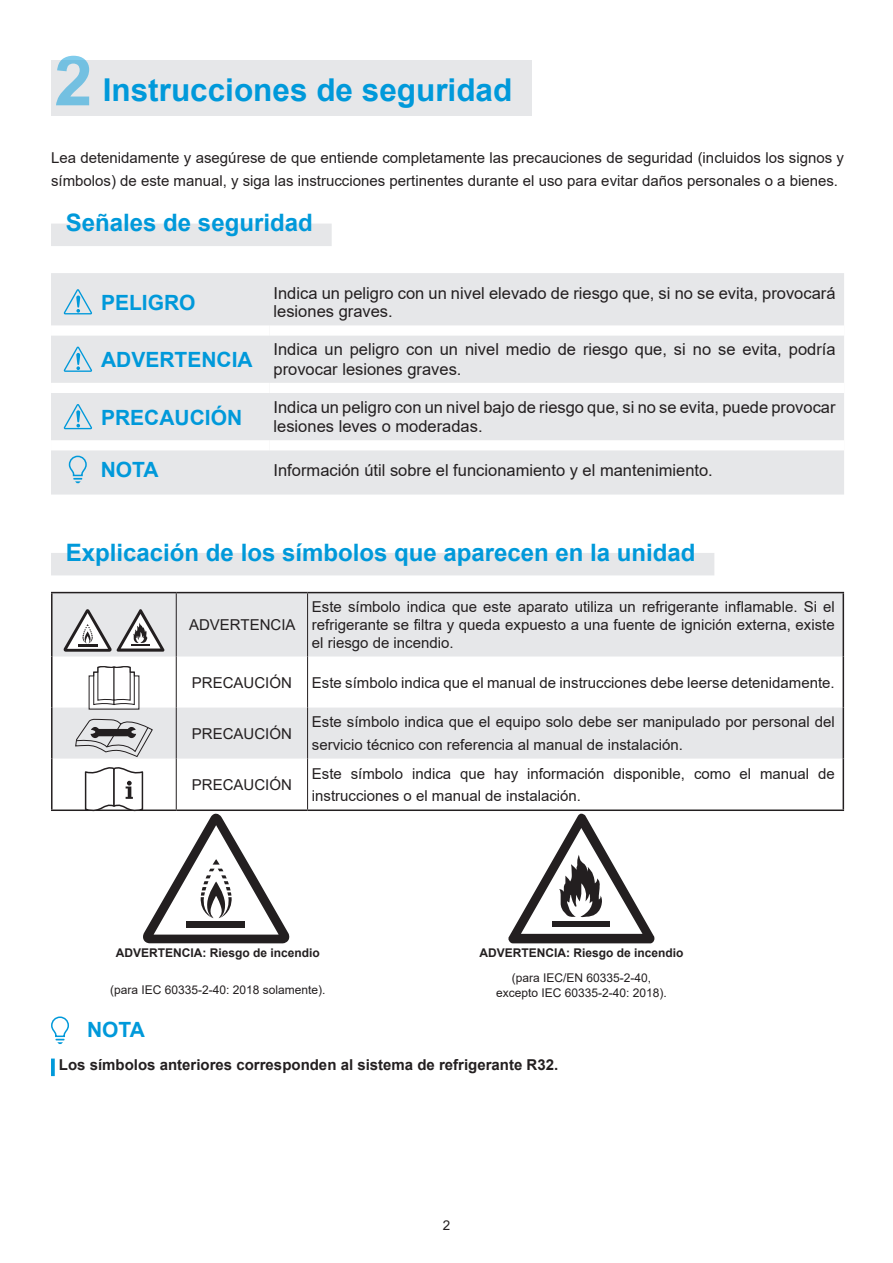
<style>
.page{position:relative;width:893px;height:1263px;background:#fff}
.page>*{position:absolute;margin:0;border:0;box-sizing:border-box;transform-origin:0 0}
.Heading-2{font:700 31.5px "Arial";color:#0099da}
.t1{font:700 24px "Arial";color:#0099da}
.icon{font:700 21px "Arial";color:#0099da}
.Body-11pt{font:16.5px/19.5px "Arial";color:#231f20}
.Body-10pt{font:15px/22.5px "Arial";color:#231f20}
.Body-10pt_-bold{font:700 15px "Arial";color:#231f20}
.t2{font:13.5px "Arial";color:#231f20}
.t3{font:12px/14.4px "Arial";color:#231f20;text-align:center}
.t4{font:700 12px "Arial";color:#231f20}
.s1{font-size:69px}
</style>
<div class="page">
<div style="left:51px;top:60px;width:480px;height:55px;background:#e6e7e9"></div>
<div style="left:51px;top:224px;width:281px;height:22px;background:#e6e7e9"></div>
<div style="left:51px;top:273px;width:793px;height:222px;background:#e6e7e9"></div>
<div style="left:51px;top:325px;width:218px;height:11px;background:#fff"></div>
<div style="left:269px;top:325px;width:575px;height:11px;background:#fff"></div>
<div style="left:51px;top:383px;width:218px;height:10px;background:#fff"></div>
<div style="left:269px;top:383px;width:575px;height:10px;background:#fff"></div>
<div style="left:51px;top:440px;width:218px;height:10px;background:#fff"></div>
<div style="left:269px;top:440px;width:575px;height:10px;background:#fff"></div>
<svg style="left:64px;top:289px;width:28px;height:25px"></svg>
<svg style="left:64px;top:347px;width:28px;height:25px"></svg>
<svg style="left:64px;top:404px;width:28px;height:25px"></svg>
<svg style="left:68px;top:455px;width:20px;height:28px"></svg>
<div style="left:51px;top:553px;width:663px;height:22px;background:#e6e7e9"></div>
<svg style="left:53px;top:593px;width:790px;height:165px;fill:#e6e7e9"></svg>
<hr style="left:51px;top:593px;width:2px;height:63px;background:#231f20">
<hr style="left:51px;top:592px;width:125px;height:1px;background:#231f20">
<hr style="left:176px;top:593px;width:1px;height:63px;background:#231f20">
<hr style="left:176px;top:592px;width:132px;height:1px;background:#231f20">
<hr style="left:307px;top:593px;width:1px;height:63px;background:#231f20">
<hr style="left:843px;top:593px;width:1px;height:63px;background:#231f20">
<hr style="left:308px;top:592px;width:536px;height:1px;background:#231f20">
<hr style="left:51px;top:656px;width:2px;height:51px;background:#231f20">
<hr style="left:176px;top:656px;width:1px;height:51px;background:#231f20">
<hr style="left:307px;top:656px;width:1px;height:51px;background:#231f20">
<hr style="left:843px;top:656px;width:1px;height:51px;background:#231f20">
<hr style="left:51px;top:707px;width:2px;height:51px;background:#231f20">
<hr style="left:176px;top:707px;width:1px;height:51px;background:#231f20">
<hr style="left:307px;top:707px;width:1px;height:51px;background:#231f20">
<hr style="left:843px;top:707px;width:1px;height:51px;background:#231f20">
<hr style="left:51px;top:758px;width:2px;height:51px;background:#231f20">
<hr style="left:51px;top:809px;width:125px;height:2px;background:#231f20">
<hr style="left:176px;top:758px;width:1px;height:51px;background:#231f20">
<hr style="left:176px;top:809px;width:132px;height:2px;background:#231f20">
<hr style="left:307px;top:758px;width:1px;height:51px;background:#231f20">
<hr style="left:843px;top:758px;width:1px;height:51px;background:#231f20">
<hr style="left:308px;top:809px;width:536px;height:2px;background:#231f20">
<svg style="left:64px;top:609px;width:100px;height:43px"></svg>
<svg style="left:89px;top:666px;width:50px;height:43px"></svg>
<svg style="left:75px;top:719px;width:78px;height:38px;background:#bcbcbd"></svg>
<svg style="left:85px;top:767px;width:204px;height:176px"></svg>
<svg style="left:508px;top:814px;width:146px;height:129px"></svg>
<svg style="left:51px;top:1016px;width:18px;height:28px"></svg>
<svg style="left:51px;top:1058px;width:4px;height:18px"></svg>
<p class="Heading-2" style="left:54px;top:68px;width:460px"><span class="s1">2</span> Instrucciones de seguridad</p>
<p class="Body-10pt" style="left:51px;top:147px;width:794px">Lea detenidamente y asegúrese de que entiende completamente las precauciones de seguridad (incluidos los signos y símbolos) de este manual, y siga las instrucciones pertinentes durante el uso para evitar daños personales o a bienes.</p>
<h2 class="t1" style="left:66px;top:206px;width:248px">Señales de seguridad</h2>
<p class="icon" style="left:101px;top:288px;width:96px">PELIGRO</p>
<p class="Body-11pt" style="left:274px;top:284px;width:563px;line-height:18px">Indica un peligro con un nivel elevado de riesgo que, si no se evita, provocará lesiones graves.</p>
<p class="icon" style="left:101px;top:345px;width:153px">ADVERTENCIA</p>
<p class="Body-11pt" style="left:274px;top:340px;width:563px">Indica un peligro con un nivel medio de riesgo que, si no se evita, podría provocar lesiones graves.</p>
<p class="icon" style="left:101px;top:403px;width:143px">PRECAUCIÓN</p>
<p class="Body-11pt" style="left:274px;top:397px;width:563px">Indica un peligro con un nivel bajo de riesgo que, si no se evita, puede provocar lesiones leves o moderadas.</p>
<p class="icon" style="left:101px;top:455px;width:59px">NOTA</p>
<p class="Body-11pt" style="left:274px;top:460px;width:441px">Información útil sobre el funcionamiento y el mantenimiento.</p>
<h2 class="t1" style="left:66px;top:535px;width:631px">Explicación de los símbolos que aparecen en la unidad</h2>
<p class="Body-10pt" style="left:189px;top:613px;width:108px">ADVERTENCIA</p>
<p class="Body-10pt" style="left:312px;top:598px;width:524px;line-height:18px;text-align:justify">Este símbolo indica que este aparato utiliza un refrigerante inflamable. Si el refrigerante se filtra y queda expuesto a una fuente de ignición externa, existe el riesgo de incendio.</p>
<p class="Body-10pt" style="left:192px;top:671px;width:102px">PRECAUCIÓN</p>
<p class="Body-10pt" style="left:312px;top:671px;width:524px">Este símbolo indica que el manual de instrucciones debe leerse detenidamente.</p>
<p class="Body-10pt" style="left:192px;top:722px;width:102px">PRECAUCIÓN</p>
<p class="Body-10pt" style="left:312px;top:711px;width:524px">Este símbolo indica que el equipo solo debe ser manipulado por personal del servicio técnico con referencia al manual de instalación.</p>
<p class="Body-10pt" style="left:192px;top:773px;width:102px">PRECAUCIÓN</p>
<p class="Body-10pt" style="left:312px;top:762px;width:524px">Este símbolo indica que hay información disponible, como el manual de instrucciones o el manual de instalación.</p>
<p class="t4" style="left:116px;top:944px;width:206px">ADVERTENCIA: Riesgo de incendio</p>
<p class="t3" style="left:110px;top:983px;width:217px">(para IEC 60335-2-40: 2018 solamente).</p>
<p class="t4" style="left:479px;top:944px;width:206px">ADVERTENCIA: Riesgo de incendio</p>
<p class="t3" style="left:496px;top:970px;width:172px">(para IEC/EN 60335-2-40, excepto IEC 60335-2-40: 2018).</p>
<p class="icon" style="left:87px;top:1014px;width:59px">NOTA</p>
<p class="Body-10pt_-bold" style="left:59px;top:1054px;width:501px">Los símbolos anteriores corresponden al sistema de refrigerante R32.</p>
<p class="t2" style="left:443px;top:1215px;width:9px">2</p>
</div>
